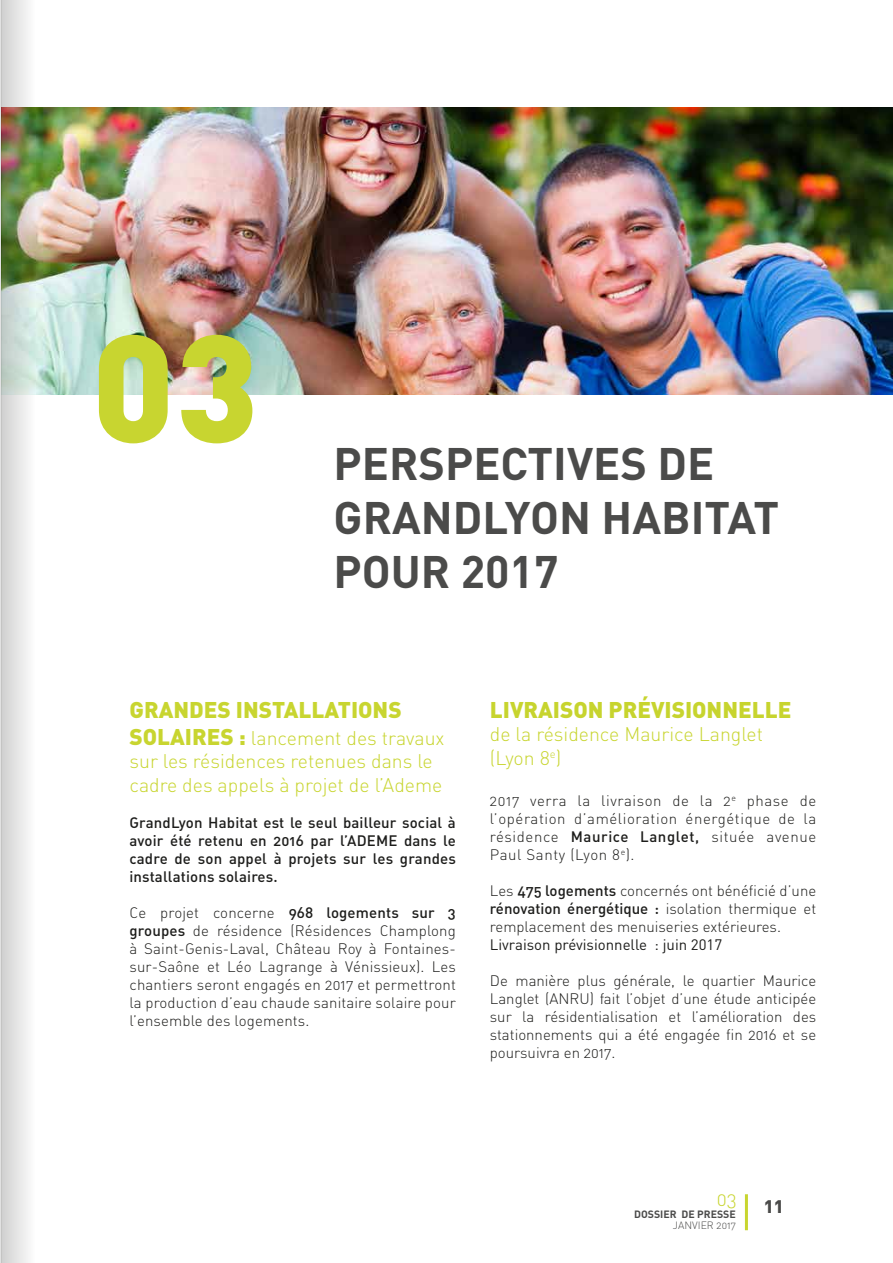
<style>
.page{position:relative;width:893px;height:1263px;background:#fff}
.page>*{position:absolute;margin:0;border:0;box-sizing:border-box;transform-origin:0 0}
.t1{font:900 150px "DIN";color:#c8d530}
.t2{font:700 45px/54px "DIN";color:#4b4b4a}
.t3{font:900 22.5px "DIN";color:#c7d42e}
.t4{font:900 22.5px "DIN";color:#c8d530}
.t5{font:19.5px/23.4px "DIN Light Alternate";color:#c8d530}
.t6{font:900 18px "DIN";color:#4b4b4a}
.t7{font:15px/18px "DIN Light Alternate";color:#1d1d1b;text-align:justify}
.t8{font:15px/18px "DIN Medium Alternate";letter-spacing:.01em;color:#1d1d1b;text-align:justify}
.t9{font:15px "DIN";color:#1d1d1b}
.t10{font:700 10.5px "DIN";color:#4b4b4a}
.t11{font:10.5px "DIN Light Alternate";color:#4b4b4a}
.s1{font-family:"DIN";font-weight:900;font-size:22.5px}
.s2{font-family:"DIN Medium Alternate"}
.s3{font-family:"DIN Light Alternate"}
</style>
<div class="page">
<hr style="left:745px;top:1194px;width:3px;height:36px;background:#c8d530">
<img style="left:43px;top:107px;width:850px;height:287px">
<svg style="left:1px;top:0;width:42px;height:1263px"></svg>
<h1 class="t1" style="left:92px;top:288px;width:168px">03</h1>
<h2 class="t2" style="left:334px;top:435px;width:447px">PERSPECTIVES DE<br>GRANDLYON HABITAT<br>POUR 2017</h2>
<h3 class="t4" style="left:129px;top:695px;width:274px">GRANDES INSTALLATIONS</h3>
<h3 class="t5" style="left:129px;top:726px;width:317px"><span class="s1">SOLAIRES :</span> lancement des travaux sur les résidences retenues dans le cadre des appels à projet de l’Ademe</h3>
<p class="t8" style="left:129px;top:813px;width:328px">GrandLyon Habitat est le seul bailleur social à avoir été retenu en 2016 par l’ADEME dans le cadre de son appel à projets sur les grandes installations solaires.</p>
<p class="t7" style="left:129px;top:903px;width:328px">Ce projet concerne <span class="s2">968 logements sur 3 groupes</span> de résidence (Résidences Champlong à Saint-Genis-Laval, Château Roy à Fontaines&shy;sur-Saône et Léo Lagrange à Vénissieux). Les chantiers seront engagés en 2017 et permettront la production d’eau chaude sanitaire solaire pour l’ensemble des logements.</p>
<h3 class="t3" style="left:490px;top:695px;width:303px">LIVRAISON PRÉVISIONNELLE</h3>
<h3 class="t5" style="left:490px;top:722px;width:275px">de la résidence Maurice Langlet (Lyon 8<sup>e</sup>)</h3>
<p class="t7" style="left:490px;top:791px;width:328px">2017 verra la livraison de la 2<sup>e</sup> phase de l’opération d’amélioration énergétique de la résidence <span class="s2">Maurice Langlet,</span> située avenue Paul Santy (Lyon 8<sup>e</sup>).</p>
<p class="t7" style="left:490px;top:881px;width:328px">Les <span class="s2">475 logements</span> concernés ont bénéficié d’une</p>
<p class="t8" style="left:490px;top:899px;width:328px">rénovation énergétique : <span class="s3">isolation thermique et</span></p>
<p class="t7" style="left:490px;top:917px;width:293px">remplacement des menuiseries extérieures.</p>
<p class="t9" style="left:490px;top:935px;width:234px">Livraison prévisionnelle : juin 2017</p>
<p class="t7" style="left:490px;top:971px;width:328px">De manière plus générale, le quartier Maurice Langlet (ANRU) fait l’objet d’une étude anticipée sur la résidentialisation et l’amélioration des stationnements qui a été engagée fin 2016 et se poursuivra en 2017.</p>
<h3 class="t5" style="left:717px;top:1187px;width:21px">03</h3>
<p class="t10" style="left:634px;top:1207px;width:103px">DOSSIER DE PRESSE</p>
<p class="t11" style="left:673px;top:1218px;width:64px">JANVIER 2017</p>
<p class="t6" style="left:764px;top:1194px;width:22px">11</p>
</div>
